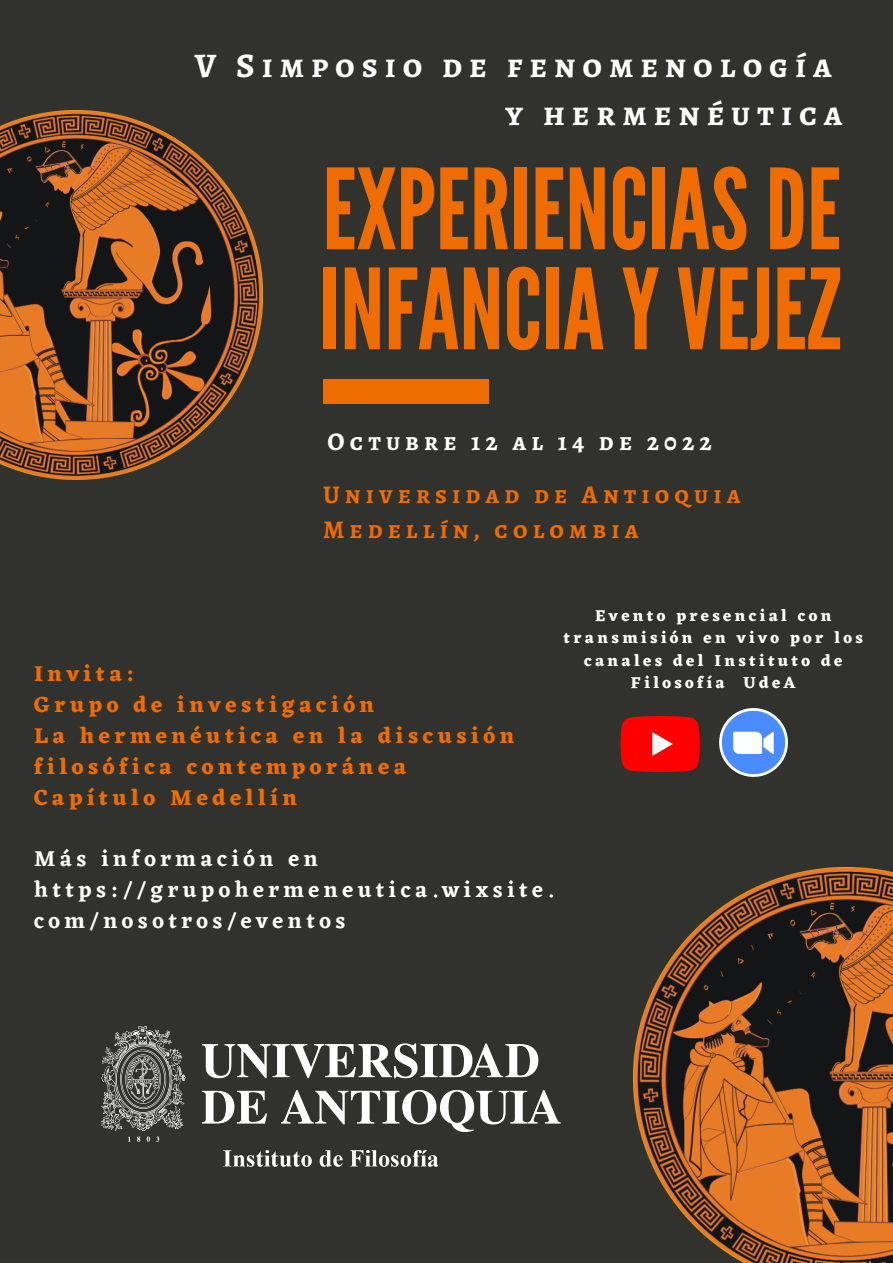
<style>
.page{position:relative;width:893px;height:1263px;background:#31322d}
.page>*{position:absolute;margin:0;border:0;box-sizing:border-box;transform-origin:0 0}
.t1{font:111.3px/100.1px "League Gothic";color:#ef6c00}
.t2{font:700 34.5px/47.8px "Alegreya SC";letter-spacing:.2em;color:#fff}
.t3{font:700 25.5px/35.4px "Alegreya SC";letter-spacing:.2em;color:#ef6c00}
.t4{font:700 25.5px "Alegreya SC";letter-spacing:.2em;color:#fff}
.t5{font:700 22.42px/30.9px "Eczar";letter-spacing:.2em;color:#ef6c00}
.t6{font:600 22.42px/30.9px "Eczar";letter-spacing:.2em;color:#fff}
.t7{font:700 16.42px/22.5px "Eczar";letter-spacing:.2em;color:#fff;text-align:center}
</style>
<div class="page">
<img style="left:633px;top:867px;width:260px;height:396px">
<img style="left:0;top:111px;width:262px;height:368px">
<div style="left:323px;top:379px;width:166px;height:25px;background:#ef6c00"></div>
<img style="left:101px;top:1026px;width:460px;height:141px">
<svg style="left:719px;top:709px;width:68px;height:68px"></svg>
<svg style="left:722px;top:711px;width:63px;height:63px;fill:#4a8cff"></svg>
<div style="left:733px;top:731px;width:40px;height:23px;background:#fff"></div>
<svg style="left:620px;top:716px;width:80px;height:56px"></svg>
<h2 class="t2" style="left:505px;top:41px;width:339px;text-indent:-310px">V Simposio de fenomenología y hermenéutica</h2>
<h1 class="t1" style="left:319px;top:162px;width:523px">EXPERIENCIASDE<br>INFANCIAYVEJEZ</h1>
<p class="t4" style="left:328px;top:424px;width:386px">Octubre 12 al 14 de 2022</p>
<p class="t3" style="left:323px;top:476px;width:419px">Universidad de Antioquia<br>Medellín, colombia</p>
<p class="t5" style="left:34px;top:658px;width:482px">Invita:<br>Grupo de investigación<br>La hermenéutica en la discusión filosófica contemporánea<br>Capítulo Medellín</p>
<p class="t6" style="left:34px;top:843px;width:521px">Más información en https://grupohermeneutica.wixsite. com/nosotros/eventos</p>
<p class="t7" style="left:563px;top:604px;width:301px">Evento presencial con transmisión en vivo por los canales del Instituto de<br>Filosofía UdeA</p>
</div>
